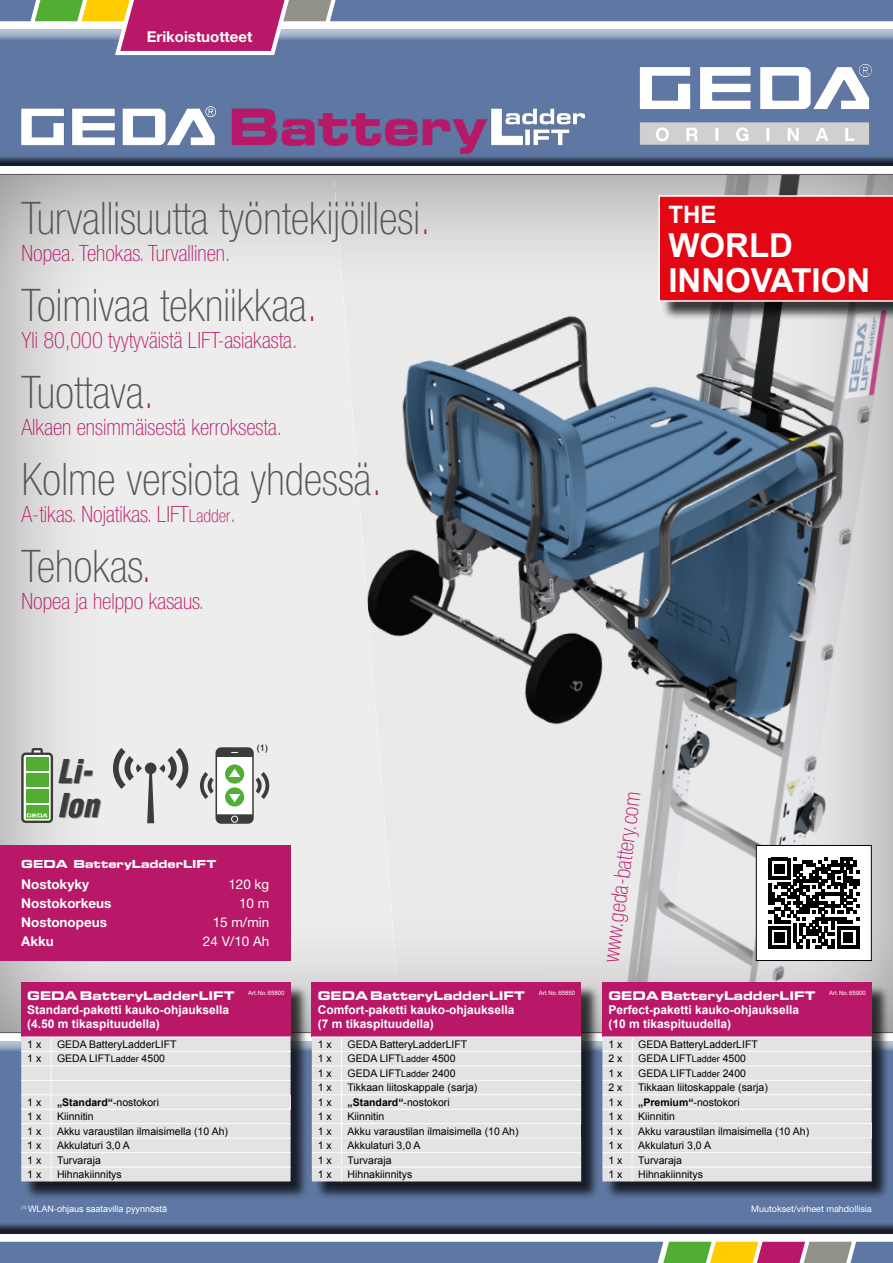
<style>
.page{position:relative;width:893px;height:1263px;background:#fff}
.page>*{position:absolute;margin:0;border:0;box-sizing:border-box;transform-origin:0 0}
.t1{font:100 condensed 45px "Helvetica Neue LT Std";color:#575756}
.t2{font:700 33px/34.5px "Arial";color:#fff}
.t3{font:italic 900 condensed 32.1px/33.6px "Helvetica LT Std";color:#3c3c3b}
.t4{font:700 24px "Arial";color:#fff}
.t5{font:100 condensed 22.5px "Helvetica Neue LT Std";color:#b81867}
.t6{font:700 15px "Helvetica Neue LT Std";color:#fff}
.t7{font:700 13.5px "Helvetica Neue LT Std";color:#fff}
.t8{font:13.5px "Helvetica Neue LT Std";color:#fff}
.t9{font:700 12px/14.4px "Arial";color:#fff}
.t10{font:12px "Eurostile LT Std Bold Ex 2";color:#fff}
.t11{font:11.1px "Eurostile LT Std Bold Ex 2";color:#fff}
.t12{font:10.5px "Arial";color:#000}
.t13{font:700 10.5px "Arial";color:#000}
.t14{font:9px "Arial";color:#fff}
.t15{font:9px "Helvetica Neue LT Std";color:#fff}
.t16{font:9px "Arial";color:#000}
.s1{color:#b81867}
.s2{font-size:18px}
.s3{font-size:9px}
.s4{font-weight:400}
.s5{font-weight:700}
</style>
<div class="page">
<div style="left:0;top:173px;width:893px;height:861px;background:#575756;opacity:.75"></div>
<div style="left:0;top:30px;width:893px;height:138px;background:#000;opacity:.75"></div>
<svg style="left:0;top:1242px;width:893px;height:21px;background:#707e94"></svg>
<img style="left:858px;top:64px;width:14px;height:13px">
<div style="left:0;top:1041px;width:893px;height:192px;background:#000;opacity:.75"></div>
<svg style="left:0;top:0;width:893px;height:55px;background:#9187a7"></svg>
<div style="left:604px;top:984px;width:286px;height:216px;background:#000;opacity:.75"></div>
<div style="left:602px;top:982px;width:270px;height:55px;background:#b81867"></div>
<hr style="left:602px;top:1036px;width:30px;height:1px;background:#fff">
<hr style="left:632px;top:1036px;width:240px;height:1px;background:#fff">
<svg style="left:602px;top:1037px;width:270px;height:144px;background:#e3e3e3"></svg>
<div style="left:314px;top:984px;width:286px;height:216px;background:#000;opacity:.75"></div>
<div style="left:312px;top:982px;width:269px;height:55px;background:#b81867"></div>
<hr style="left:312px;top:1036px;width:30px;height:1px;background:#fff">
<hr style="left:342px;top:1036px;width:239px;height:1px;background:#fff">
<svg style="left:312px;top:1037px;width:269px;height:144px;background:#e4e4e4"></svg>
<div style="left:23px;top:984px;width:286px;height:216px;background:#000;opacity:.75"></div>
<div style="left:21px;top:982px;width:270px;height:55px;background:#b81867"></div>
<hr style="left:21px;top:1036px;width:30px;height:1px;background:#fff">
<hr style="left:51px;top:1036px;width:240px;height:1px;background:#fff">
<svg style="left:21px;top:1037px;width:270px;height:144px;background:#e3e3e4"></svg>
<div style="left:0;top:845px;width:291px;height:116px;background:#b81867"></div>
<svg style="left:113px;top:748px;width:75px;height:75px;background:#c9c9c9"></svg>
<svg style="left:21px;top:748px;width:32px;height:75px"></svg>
<div style="left:756px;top:845px;width:115px;height:115px;background:#fff"></div>
<svg style="left:768px;top:858px;width:91px;height:90px"></svg>
<div style="left:756px;top:845px;width:116px;height:116px;border:1px solid #000"></div>
<svg style="left:200px;top:747px;width:69px;height:77px"></svg>
<img style="left:21px;top:107px;width:563px;height:46px">
<div style="left:661px;top:197px;width:232px;height:124px;background:#000;opacity:.75"></div>
<div style="left:658px;top:195px;width:235px;height:107px;background:#e30613"></div>
<h3 class="t6" style="left:147px;top:27px;width:107px">Erikoistuotteet</h3>
<h1 class="t1" style="left:21px;top:193px;width:411px">Turvallisuutta työntekijöillesi<span class="s1">.</span></h1>
<h3 class="t5" style="left:21px;top:240px;width:211px">Nopea. Tehokas. Turvallinen.</h3>
<h1 class="t1" style="left:21px;top:280px;width:298px">Toimivaa tekniikkaa<span class="s1">.</span></h1>
<h3 class="t5" style="left:21px;top:327px;width:277px">Yli 80,000 tyytyväistä LIFT-asiakasta.</h3>
<h1 class="t1" style="left:21px;top:367px;width:134px">Tuottava<span class="s1">.</span></h1>
<h3 class="t5" style="left:21px;top:414px;width:262px">Alkaen ensimmäisestä kerroksesta.</h3>
<h1 class="t1" style="left:21px;top:454px;width:362px">Kolme versiota yhdessä<span class="s1">.</span></h1>
<h3 class="t5" style="left:21px;top:501px;width:216px">A-tikas. Nojatikas. LIFT<span class="s2">Ladder</span>.</h3>
<h1 class="t1" style="left:21px;top:541px;width:132px">Tehokas<span class="s1">.</span></h1>
<h3 class="t5" style="left:21px;top:588px;width:184px">Nopea ja helppo kasaus.</h3>
<h3 class="t4" style="left:668px;top:198px;width:49px">THE</h3>
<h2 class="t2" style="left:668px;top:229px;width:203px">WORLD<br>INNOVATION</h2>
<h3 class="t3" style="left:58px;top:755px;width:42px">Li-<br>Ion</h3>
<p class="t16" style="left:257px;top:742px;width:12px">(1)</p>
<p class="t11" style="left:21px;top:856px;width:197px">GEDA BatteryLadderLIFT</p>
<p class="t7" style="left:21px;top:876px;width:69px">Nostokyky</p>
<p class="t8" style="left:228px;top:876px;width:42px">120 kg</p>
<p class="t7" style="left:21px;top:895px;width:92px">Nostokorkeus</p>
<p class="t8" style="left:239px;top:895px;width:32px">10 m</p>
<p class="t7" style="left:21px;top:914px;width:87px">Nostonopeus</p>
<p class="t8" style="left:213px;top:914px;width:58px">15 m/min</p>
<p class="t7" style="left:21px;top:933px;width:34px">Akku</p>
<p class="t8" style="left:203px;top:933px;width:68px">24 V/10 Ah</p>
<p class="t10" style="left:27px;top:987px;width:259px">GEDA BatteryLadderLIFT <sup>Art.</sup> <sup>No.</sup> <sup>65800</sup></p>
<p class="t9" style="left:27px;top:1003px;width:204px">Standard-paketti kauko-ohjauksella (4.50 m tikaspituudella)</p>
<p class="t12" style="left:27px;top:1037px;width:16px">1 x</p>
<p class="t12" style="left:57px;top:1037px;width:121px">GEDA BatteryLadderLIFT</p>
<p class="t12" style="left:27px;top:1052px;width:16px">1 x</p>
<p class="t12" style="left:57px;top:1052px;width:109px">GEDA LIFT<span class="s3">Ladder</span> 4500</p>
<p class="t12" style="left:27px;top:1095px;width:16px">1 x</p>
<p class="t13" style="left:57px;top:1095px;width:104px">„Standard“<span class="s4">-nostokori</span></p>
<p class="t12" style="left:27px;top:1110px;width:16px">1 x</p>
<p class="t12" style="left:57px;top:1110px;width:38px">Kiinnitin</p>
<p class="t12" style="left:27px;top:1124px;width:16px">1 x</p>
<p class="t12" style="left:57px;top:1124px;width:172px">Akku varaustilan ilmaisimella (10 Ah)</p>
<p class="t12" style="left:27px;top:1138px;width:16px">1 x</p>
<p class="t12" style="left:57px;top:1138px;width:74px">Akkulaturi 3,0 A</p>
<p class="t12" style="left:27px;top:1153px;width:16px">1 x</p>
<p class="t12" style="left:57px;top:1153px;width:45px">Turvaraja</p>
<p class="t12" style="left:27px;top:1167px;width:16px">1 x</p>
<p class="t12" style="left:57px;top:1167px;width:66px">Hihnakiinnitys</p>
<p class="t14" style="left:21px;top:1203px;width:147px"><sup>(1)</sup> WLAN-ohjaus saatavilla pyynnöstä</p>
<p class="t10" style="left:318px;top:987px;width:259px">GEDA BatteryLadderLIFT <sup>Art.</sup> <sup>No.</sup> <sup>65850</sup></p>
<p class="t9" style="left:318px;top:1003px;width:198px">Comfort-paketti kauko-ohjauksella (7 m tikaspituudella)</p>
<p class="t12" style="left:318px;top:1037px;width:16px">1 x</p>
<p class="t12" style="left:348px;top:1037px;width:121px">GEDA BatteryLadderLIFT</p>
<p class="t12" style="left:318px;top:1052px;width:16px">1 x</p>
<p class="t12" style="left:348px;top:1052px;width:109px">GEDA LIFT<span class="s3">Ladder</span> 4500</p>
<p class="t12" style="left:318px;top:1066px;width:16px">1 x</p>
<p class="t12" style="left:348px;top:1066px;width:109px">GEDA LIFT<span class="s3">Ladder</span> 2400</p>
<p class="t12" style="left:318px;top:1081px;width:16px">1 x</p>
<p class="t12" style="left:348px;top:1081px;width:131px">Tikkaan liitoskappale (sarja)</p>
<p class="t12" style="left:318px;top:1095px;width:16px">1 x</p>
<p class="t13" style="left:348px;top:1095px;width:104px">„Standard“<span class="s4">-nostokori</span></p>
<p class="t12" style="left:318px;top:1110px;width:16px">1 x</p>
<p class="t12" style="left:348px;top:1110px;width:38px">Kiinnitin</p>
<p class="t12" style="left:318px;top:1124px;width:16px">1 x</p>
<p class="t12" style="left:348px;top:1124px;width:172px">Akku varaustilan ilmaisimella (10 Ah)</p>
<p class="t12" style="left:318px;top:1138px;width:16px">1 x</p>
<p class="t12" style="left:348px;top:1138px;width:74px">Akkulaturi 3,0 A</p>
<p class="t12" style="left:318px;top:1153px;width:16px">1 x</p>
<p class="t12" style="left:348px;top:1153px;width:45px">Turvaraja</p>
<p class="t12" style="left:318px;top:1167px;width:16px">1 x</p>
<p class="t12" style="left:348px;top:1167px;width:66px">Hihnakiinnitys</p>
<h3 class="t5" style="left:597px;top:960px;width:173px;rotate:-82deg">www.geda-battery.com</h3>
<p class="t10" style="left:608px;top:987px;width:259px">GEDA BatteryLadderLIFT <sup>Art.</sup> <sup>No.</sup> <sup>65900</sup></p>
<p class="t9" style="left:608px;top:1003px;width:192px">Perfect-paketti kauko-ohjauksella (10 m tikaspituudella)</p>
<p class="t12" style="left:608px;top:1037px;width:16px">1 x</p>
<p class="t12" style="left:638px;top:1037px;width:121px">GEDA BatteryLadderLIFT</p>
<p class="t12" style="left:608px;top:1052px;width:16px">2 x</p>
<p class="t12" style="left:638px;top:1052px;width:109px">GEDA LIFT<span class="s3">Ladder</span> 4500</p>
<p class="t12" style="left:608px;top:1066px;width:16px">1 x</p>
<p class="t12" style="left:638px;top:1066px;width:109px">GEDA LIFT<span class="s3">Ladder</span> 2400</p>
<p class="t12" style="left:608px;top:1081px;width:16px">2 x</p>
<p class="t12" style="left:638px;top:1081px;width:131px">Tikkaan liitoskappale (sarja)</p>
<p class="t12" style="left:608px;top:1095px;width:16px">1 x</p>
<p class="t12" style="left:638px;top:1095px;width:103px"><span class="s5">„Premium“</span>-nostokori</p>
<p class="t12" style="left:608px;top:1110px;width:16px">1 x</p>
<p class="t12" style="left:638px;top:1110px;width:38px">Kiinnitin</p>
<p class="t12" style="left:608px;top:1124px;width:16px">1 x</p>
<p class="t12" style="left:638px;top:1124px;width:172px">Akku varaustilan ilmaisimella (10 Ah)</p>
<p class="t12" style="left:608px;top:1138px;width:16px">1 x</p>
<p class="t12" style="left:638px;top:1138px;width:74px">Akkulaturi 3,0 A</p>
<p class="t12" style="left:608px;top:1153px;width:16px">1 x</p>
<p class="t12" style="left:638px;top:1153px;width:45px">Turvaraja</p>
<p class="t12" style="left:608px;top:1167px;width:16px">1 x</p>
<p class="t12" style="left:638px;top:1167px;width:66px">Hihnakiinnitys</p>
<p class="t15" style="left:751px;top:1203px;width:122px">Muutokset/virheet mahdollisia</p>
</div>
